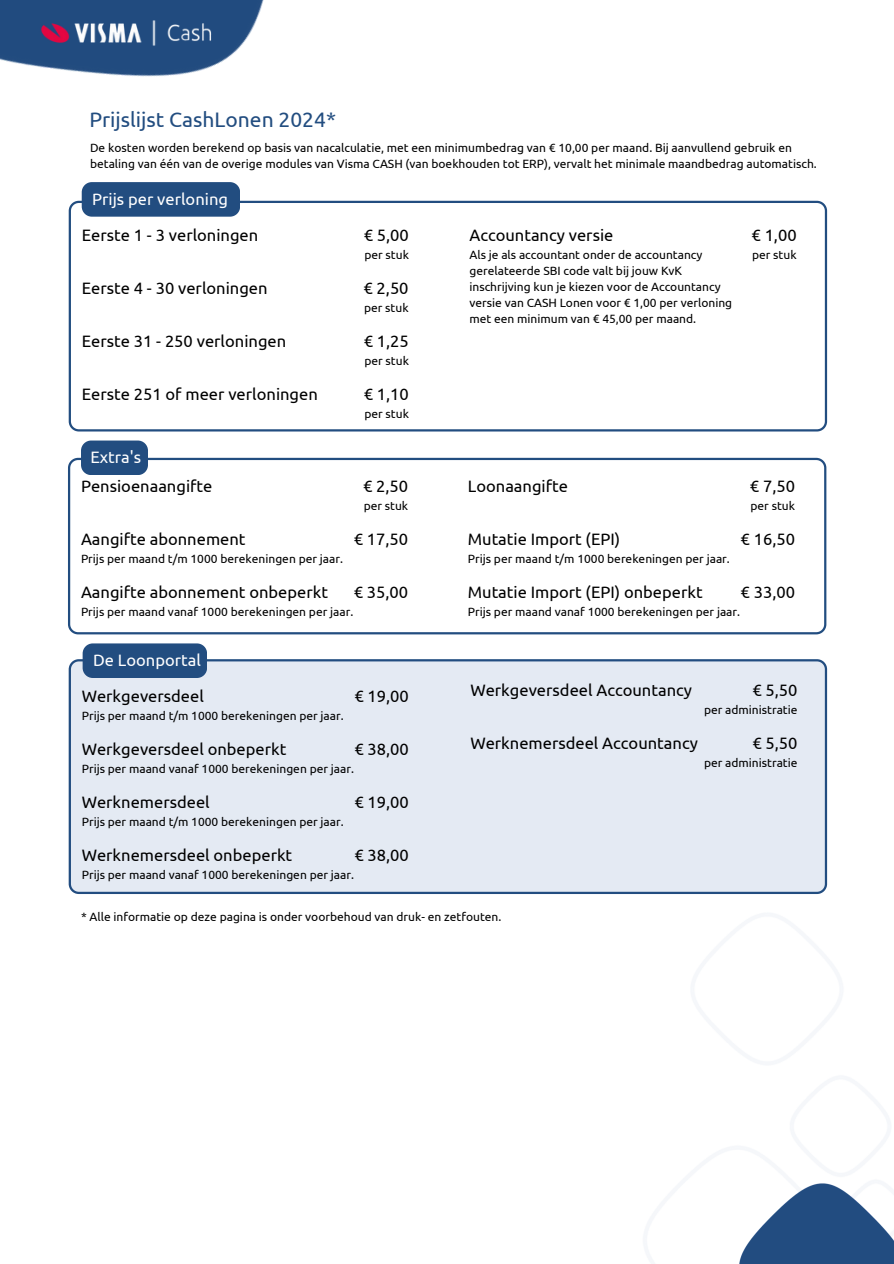
<style>
.page{position:relative;width:894px;height:1264px;background:#fff}
.page>*{position:absolute;margin:0;border:0;box-sizing:border-box;transform-origin:0 0}
.t1{font:21px "Ubuntu";color:#224d80}
.t2{font:16.5px "Ubuntu";color:#000}
.t3{font:16.5px "Ubuntu";color:#fff}
.t4{font:12px/16px "Ubuntu";color:#000}
</style>
<div class="page">
<svg style="left:69px;top:201px;width:757px;height:230px"></svg>
<div style="left:82px;top:182px;width:158px;height:35px;background:#224d80;border-radius:10px"></div>
<img style="left:0;top:0;width:264px;height:199px">
<img style="left:36px;top:20px;width:182px;height:26px">
<img style="left:739px;top:1183px;width:154px;height:80px">
<svg style="left:68px;top:458px;width:758px;height:176px"></svg>
<div style="left:81px;top:440px;width:67px;height:35px;background:#224d80;border-radius:10px"></div>
<div style="left:69px;top:659px;width:757px;height:235px;background:#e4eaf3"></div>
<div style="left:83px;top:643px;width:124px;height:35px;background:#224d80;border-radius:10px"></div>
<p class="t1" style="left:89px;top:107px;width:248px">Prijslijst CashLonen 2024*</p>
<p class="t4" style="left:90px;top:140px;width:728px">De kosten worden berekend op basis van nacalculatie, met een minimumbedrag van € 10,00 per maand. Bij aanvullend gebruik en betaling van één van de overige modules van Visma CASH (van boekhouden tot ERP), vervalt het minimale maandbedrag automatisch.</p>
<p class="t3" style="left:92px;top:190px;width:137px">Prijs per verloning</p>
<p class="t2" style="left:82px;top:226px;width:178px">Eerste 1 - 3 verloningen</p>
<p class="t2" style="left:364px;top:226px;width:47px">€ 5,00</p>
<p class="t4" style="left:364px;top:247px;width:46px">per stuk</p>
<p class="t2" style="left:363px;top:279px;width:47px">€ 2,50</p>
<p class="t4" style="left:364px;top:300px;width:46px">per stuk</p>
<p class="t2" style="left:364px;top:332px;width:47px">€ 1,25</p>
<p class="t4" style="left:364px;top:353px;width:46px">per stuk</p>
<p class="t2" style="left:82px;top:279px;width:187px">Eerste 4 - 30 verloningen</p>
<p class="t2" style="left:82px;top:332px;width:206px">Eerste 31 - 250 verloningen</p>
<p class="t2" style="left:82px;top:385px;width:237px">Eerste 251 of meer verloningen</p>
<p class="t2" style="left:364px;top:385px;width:47px">€ 1,10</p>
<p class="t4" style="left:364px;top:406px;width:46px">per stuk</p>
<p class="t3" style="left:90px;top:448px;width:52px">Extra's</p>
<p class="t2" style="left:81px;top:476px;width:133px">Pensioenaangifte</p>
<p class="t2" style="left:363px;top:476px;width:47px">€ 2,50</p>
<p class="t4" style="left:363px;top:497px;width:46px">per stuk</p>
<p class="t2" style="left:81px;top:529px;width:166px">Aangifte abonnement</p>
<p class="t2" style="left:353px;top:529px;width:56px">€ 17,50</p>
<p class="t4" style="left:81px;top:550px;width:263px">Prijs per maand t/m 1000 berekeningen per jaar.</p>
<p class="t2" style="left:81px;top:582px;width:248px">Aangifte abonnement onbeperkt</p>
<p class="t2" style="left:353px;top:582px;width:56px">€ 35,00</p>
<p class="t4" style="left:81px;top:603px;width:274px">Prijs per maand vanaf 1000 berekeningen per jaar.</p>
<p class="t3" style="left:93px;top:651px;width:109px">De Loonportal</p>
<p class="t2" style="left:82px;top:686px;width:124px">Werkgeversdeel</p>
<p class="t2" style="left:354px;top:686px;width:56px">€ 19,00</p>
<p class="t4" style="left:82px;top:707px;width:263px">Prijs per maand t/m 1000 berekeningen per jaar.</p>
<p class="t2" style="left:82px;top:739px;width:206px">Werkgeversdeel onbeperkt</p>
<p class="t2" style="left:354px;top:739px;width:56px">€ 38,00</p>
<p class="t4" style="left:82px;top:760px;width:274px">Prijs per maand vanaf 1000 berekeningen per jaar.</p>
<p class="t2" style="left:82px;top:792px;width:129px">Werknemersdeel</p>
<p class="t2" style="left:354px;top:792px;width:56px">€ 19,00</p>
<p class="t4" style="left:82px;top:813px;width:263px">Prijs per maand t/m 1000 berekeningen per jaar.</p>
<p class="t2" style="left:82px;top:845px;width:212px">Werknemersdeel onbeperkt</p>
<p class="t2" style="left:354px;top:845px;width:56px">€ 38,00</p>
<p class="t4" style="left:82px;top:866px;width:274px">Prijs per maand vanaf 1000 berekeningen per jaar.</p>
<p class="t2" style="left:469px;top:226px;width:145px">Accountancy versie</p>
<p class="t4" style="left:469px;top:247px;width:264px">Als je als accountant onder de accountancy gerelateerde SBI code valt bij jouw KvK inschrijving kun je kiezen voor de Accountancy versie van CASH Lonen voor € 1,00 per verloning met een minimum van € 45,00 per maand.</p>
<p class="t2" style="left:751px;top:226px;width:47px">€ 1,00</p>
<p class="t4" style="left:751px;top:247px;width:46px">per stuk</p>
<p class="t2" style="left:467px;top:476px;width:102px">Loonaangifte</p>
<p class="t2" style="left:749px;top:476px;width:47px">€ 7,50</p>
<p class="t4" style="left:750px;top:497px;width:46px">per stuk</p>
<p class="t2" style="left:467px;top:529px;width:154px">Mutatie Import (EPI)</p>
<p class="t2" style="left:740px;top:529px;width:56px">€ 16,50</p>
<p class="t4" style="left:467px;top:550px;width:263px">Prijs per maand t/m 1000 berekeningen per jaar.</p>
<p class="t2" style="left:467px;top:582px;width:236px">Mutatie Import (EPI) onbeperkt</p>
<p class="t2" style="left:740px;top:582px;width:56px">€ 33,00</p>
<p class="t4" style="left:467px;top:603px;width:274px">Prijs per maand vanaf 1000 berekeningen per jaar.</p>
<p class="t2" style="left:470px;top:680px;width:223px">Werkgeversdeel Accountancy</p>
<p class="t2" style="left:752px;top:680px;width:47px">€ 5,50</p>
<p class="t4" style="left:703px;top:701px;width:95px">per administratie</p>
<p class="t2" style="left:470px;top:733px;width:229px">Werknemersdeel Accountancy</p>
<p class="t2" style="left:752px;top:733px;width:47px">€ 5,50</p>
<p class="t4" style="left:703px;top:754px;width:95px">per administratie</p>
<p class="t4" style="left:81px;top:908px;width:422px">* Alle informatie op deze pagina is onder voorbehoud van druk- en zetfouten.</p>
</div>
